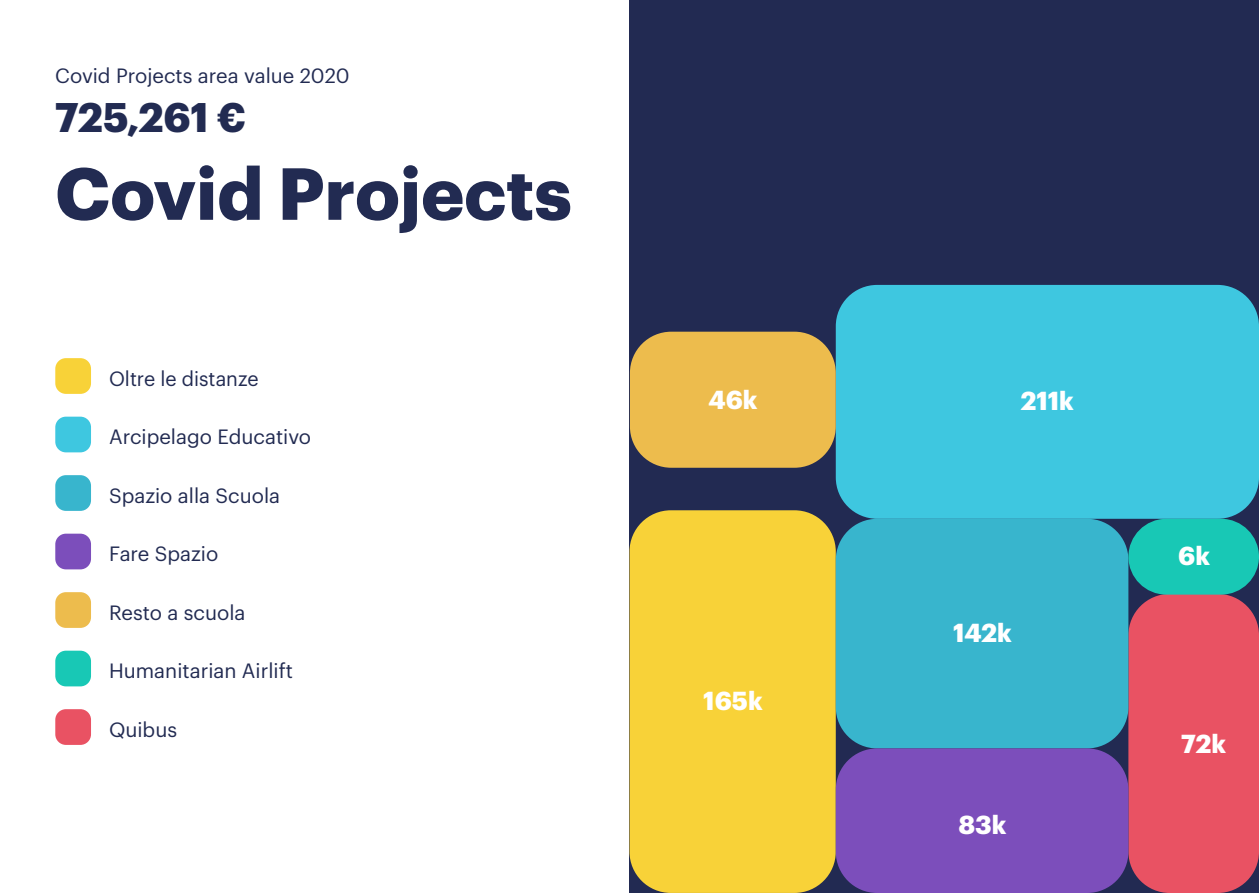
<style>
.page{position:relative;width:1259px;height:893px;background:#fff}
.page>*{position:absolute;margin:0;border:0;box-sizing:border-box;transform-origin:0 0}
.t1{font:700 72px "Graphik";color:#222b52}
.t2{font:700 40.5px "Graphik";letter-spacing:-.005em;color:#222b52}
.t3{font:700 25.5px "Graphik";color:#fff}
.t4{font:20.25px "Graphik";color:#222b52}
</style>
<div class="page">
<div style="left:55px;top:358px;width:36px;height:36px;background:#f8d238;border-radius:11px"></div>
<div style="left:55px;top:417px;width:36px;height:35px;background:#3ec7e0;border-radius:11px"></div>
<div style="left:55px;top:475px;width:36px;height:36px;background:#38b5cd;border-radius:11px"></div>
<div style="left:55px;top:534px;width:36px;height:35px;background:#7c4ebb;border-radius:11px"></div>
<div style="left:55px;top:592px;width:36px;height:36px;background:#edbc4d;border-radius:11px"></div>
<div style="left:55px;top:651px;width:36px;height:35px;background:#18c8b5;border-radius:11px"></div>
<div style="left:55px;top:709px;width:36px;height:36px;background:#e95263;border-radius:11px"></div>
<div style="left:629px;top:0;width:630px;height:893px;background:#222a52"></div>
<div style="left:629px;top:510px;width:207px;height:383px;background:#f8d238;border-radius:41px"></div>
<div style="left:1128px;top:594px;width:131px;height:299px;background:#e95263;border-radius:41px"></div>
<div style="left:836px;top:519px;width:292px;height:229px;background:#38b5cd;border-radius:41px"></div>
<div style="left:836px;top:285px;width:423px;height:234px;background:#3ec7e0;border-radius:41px"></div>
<div style="left:836px;top:748px;width:292px;height:145px;background:#7c4ebb;border-radius:41px"></div>
<div style="left:1128px;top:519px;width:131px;height:76px;background:#18c8b5;border-radius:38px"></div>
<div style="left:630px;top:332px;width:206px;height:136px;background:#edbc4d;border-radius:41px"></div>
<p class="t4" style="left:55px;top:61px;width:296px">Covid Projects area value 2020</p>
<h2 class="t2" style="left:55px;top:86px;width:192px">725,261 €</h2>
<h1 class="t1" style="left:55px;top:138px;width:518px">Covid Projects</h1>
<p class="t4" style="left:109px;top:363px;width:151px">Oltre le distanze</p>
<p class="t4" style="left:109px;top:421px;width:204px">Arcipelago Educativo</p>
<p class="t4" style="left:109px;top:480px;width:173px">Spazio alla Scuola</p>
<p class="t4" style="left:109px;top:538px;width:111px">Fare Spazio</p>
<p class="t4" style="left:109px;top:597px;width:138px">Resto a scuola</p>
<p class="t4" style="left:109px;top:656px;width:185px">Humanitarian Airlift</p>
<p class="t4" style="left:109px;top:714px;width:70px">Quibus</p>
<p class="t3" style="left:708px;top:380px;width:51px">46k</p>
<p class="t3" style="left:1021px;top:381px;width:54px">211k</p>
<p class="t3" style="left:703px;top:681px;width:61px">165k</p>
<p class="t3" style="left:953px;top:613px;width:60px">142k</p>
<p class="t3" style="left:958px;top:804px;width:49px">83k</p>
<p class="t3" style="left:1178px;top:536px;width:33px">6k</p>
<p class="t3" style="left:1181px;top:724px;width:46px">72k</p>
</div>
